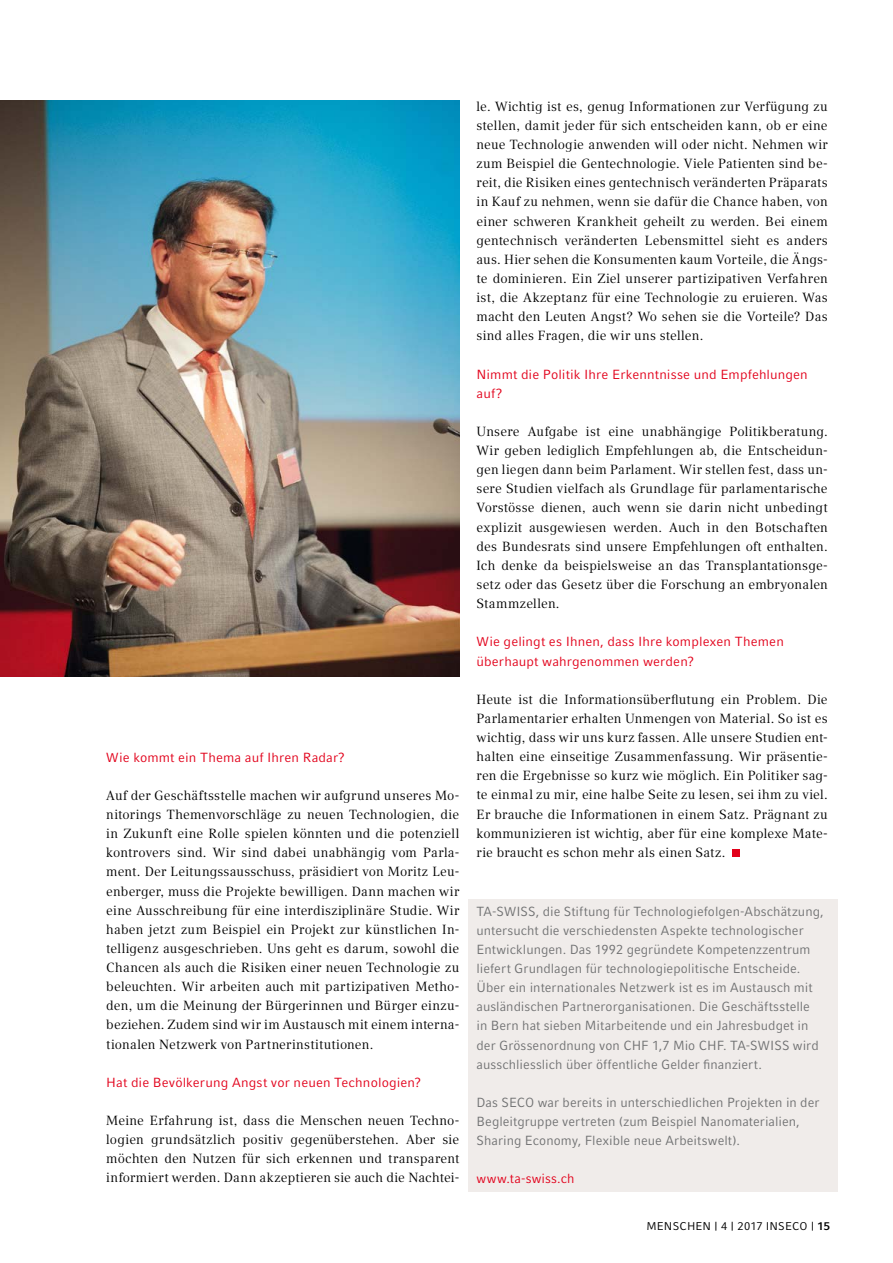
<style>
.page{position:relative;width:893px;height:1263px;background:#fff}
.page>*{position:absolute;margin:0;border:0;box-sizing:border-box;transform-origin:0 0}
.t1{font:13.2px/19px "Compatil Text LT Pro";letter-spacing:.01em;color:#000;text-align:justify}
.t2{font:13.2px/19.2px "Compatil Fact LT Pro";letter-spacing:.005em;color:#707172}
.t3{font:13.2px/19.2px "Compatil Fact LT Pro";letter-spacing:.01em;color:#e2001a}
.t4{font:11.25px "Compatil Fact LT Pro";letter-spacing:.015em;color:#000}
.s1{font-weight:700}
</style>
<div class="page">
<img style="left:0;top:101px;width:459px;height:575px">
<div style="left:468px;top:899px;width:370px;height:292px;background:#f0ecea"></div>
<div style="left:733px;top:850px;width:7px;height:7px;background:#e2001a"></div>
<p class="t3" style="left:106px;top:747px;width:240px">Wie kommt ein Thema auf Ihren Radar?</p>
<p class="t1" style="left:106px;top:786px;width:354px">Auf der Geschäftsstelle machen wir aufgrund unseres Mo&shy;nitorings Themenvorschläge zu neuen Technologien, die in Zukunft eine Rolle spielen könnten und die potenziell kontrovers sind. Wir sind dabei unabhängig vom Parla&shy;ment. Der Leitungssausschuss, präsidiert von Moritz Leu&shy;enberger, muss die Projekte bewilligen. Dann machen wir eine Ausschreibung für eine interdisziplinäre Studie. Wir haben jetzt zum Beispiel ein Projekt zur künstlichen In&shy;telligenz ausgeschrieben. Uns geht es darum, sowohl die Chancen als auch die Risiken einer neuen Technologie zu beleuchten. Wir arbeiten auch mit partizipativen Metho&shy;den, um die Meinung der Bürgerinnen und Bürger einzu&shy;beziehen. Zudem sind wir im Austausch mit einem interna&shy;tionalen Netzwerk von Partnerinstitutionen.</p>
<p class="t3" style="left:106px;top:1073px;width:317px">Hat die Bevölkerung Angst vor neuen Technologien?</p>
<p class="t1" style="left:106px;top:1111px;width:354px">Meine Erfahrung ist, dass die Menschen neuen Techno&shy;logien grundsätzlich positiv gegenüberstehen. Aber sie möchten den Nutzen für sich erkennen und transparent informiert werden. Dann akzeptieren sie auch die Nachtei-</p>
<p class="t1" style="left:477px;top:97px;width:353px">le. Wichtig ist es, genug Informationen zur Verfügung zu stellen, damit jeder für sich entscheiden kann, ob er eine neue Technologie anwenden will oder nicht. Nehmen wir zum Beispiel die Gentechnologie. Viele Patienten sind be&shy;reit, die Risiken eines gentechnisch veränderten Präparats in Kauf zu nehmen, wenn sie dafür die Chance haben, von einer schweren Krankheit geheilt zu werden. Bei einem gentechnisch veränderten Lebensmittel sieht es anders aus. Hier sehen die Konsumenten kaum Vorteile, die Ängs&shy;te dominieren. Ein Ziel unserer partizipativen Verfahren ist, die Akzeptanz für eine Technologie zu eruieren. Was macht den Leuten Angst? Wo sehen sie die Vorteile? Das sind alles Fragen, die wir uns stellen.</p>
<p class="t3" style="left:477px;top:364px;width:333px">Nimmt die Politik Ihre Erkenntnisse und Empfehlungen auf?</p>
<p class="t1" style="left:477px;top:422px;width:353px">Unsere Aufgabe ist eine unabhängige Politikberatung.<br>Wir geben lediglich Empfehlungen ab, die Entscheidun&shy;gen liegen dann beim Parlament. Wir stellen fest, dass un&shy;sere Studien vielfach als Grundlage für parlamentarische Vorstösse dienen, auch wenn sie darin nicht unbedingt explizit ausgewiesen werden. Auch in den Botschaften des Bundesrats sind unsere Empfehlungen oft enthalten.<br>Ich denke da beispielsweise an das Transplantationsge&shy;setz oder das Gesetz über die Forschung an embryonalen Stammzellen.</p>
<p class="t3" style="left:477px;top:632px;width:309px">Wie gelingt es Ihnen, dass Ihre komplexen Themen überhaupt wahrgenommen werden?</p>
<p class="t1" style="left:477px;top:690px;width:353px">Heute ist die Informationsüberflutung ein Problem. Die Parlamentarier erhalten Unmengen von Material. So ist es wichtig, dass wir uns kurz fassen. Alle unsere Studien ent&shy;halten eine einseitige Zusammenfassung. Wir präsentie&shy;ren die Ergebnisse so kurz wie möglich. Ein Politiker sag&shy;te einmal zu mir, eine halbe Seite zu lesen, sei ihm zu viel.<br>Er brauche die Informationen in einem Satz. Prägnant zu kommunizieren ist wichtig, aber für eine komplexe Mate&shy;rie braucht es schon mehr als einen Satz.</p>
<p class="t2" style="left:477px;top:901px;width:349px">TA-SWISS, die Stiftung für Technologiefolgen-Abschätzung, untersucht die verschiedensten Aspekte technologischer Entwicklungen. Das 1992 gegründete Kompetenzzentrum liefert Grundlagen für technologiepolitische Entscheide.<br>Über ein internationales Netzwerk ist es im Austausch mit ausländischen Partnerorganisationen. Die Geschäftsstelle in Bern hat sieben Mitarbeitende und ein Jahresbudget in der Grössenordnung von CHF 1,7 Mio CHF. TA-SWISS wird ausschliesslich über öffentliche Gelder finanziert.</p>
<p class="t2" style="left:477px;top:1093px;width:344px">Das SECO war bereits in unterschiedlichen Projekten in der<br>Begleitgruppe vertreten (zum Beispiel Nanomaterialien,<br>Sharing Economy, Flexible neue Arbeitswelt).</p>
<p class="t3" style="left:477px;top:1169px;width:100px">www.ta-swiss.ch</p>
<p class="t4" style="left:646px;top:1219px;width:185px">MENSCHEN | 4 | 2017 INSECO | <span class="s1">15</span></p>
</div>
